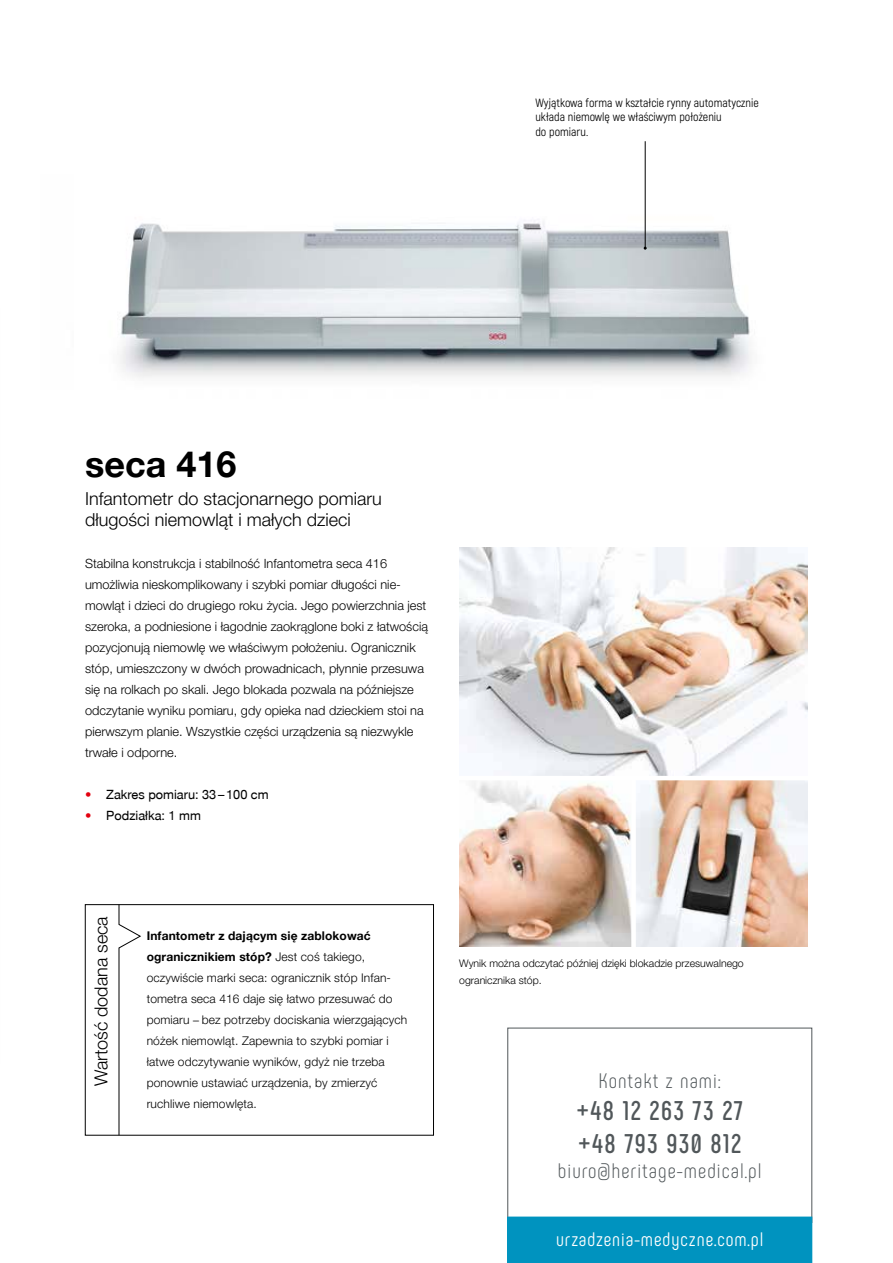
<style>
.page{position:relative;width:893px;height:1263px;background:#fff}
.page>*{position:absolute;margin:0;border:0;box-sizing:border-box;transform-origin:0 0}
.t1{font:700 36px "secaglobal";color:#000}
.t2{font:700 27px/32.4px "Phenomena";letter-spacing:.05em;color:#51575a}
.t3{font:300 21px "Phenomena";letter-spacing:.05em;color:#51575a}
.t4{font:19.5px "Phenomena";letter-spacing:.05em;color:#fff}
.t5{font:300 18px/21px "secaglobal";color:#000}
.t6{font:300 12.75px/21px "secaglobal";color:#000}
.t7{font:12.75px "secaglobal";color:#000}
.t8{font:300 12px/21px "secaglobal";letter-spacing:.01em;color:#000}
.t9{font:12px/14.4px "Akrobat";color:#000}
.t10{font:300 10.5px/16.5px "secaglobal";color:#000}
.s1{color:#e3000f}
.s2{font-weight:700}
</style>
<div class="page">
<img style="left:459px;top:547px;width:349px;height:229px">
<img style="left:459px;top:781px;width:172px;height:165px">
<img style="left:636px;top:780px;width:172px;height:166px">
<svg style="left:119px;top:906px;width:22px;height:230px"></svg>
<div style="left:85px;top:904px;width:349px;height:231px;border:1px solid #000"></div>
<div style="left:507px;top:1028px;width:305px;height:195px;border:1px solid #51575a"></div>
<div style="left:508px;top:1217px;width:304px;height:45px;background:#0093bf"></div>
<div style="left:507px;top:1217px;width:305px;height:46px;border:1px solid #0095bf"></div>
<img style="left:120px;top:165px;width:631px;height:213px">
<hr style="left:645px;top:141px;width:1px;height:107px;background:#000">
<p class="t9" style="left:535px;top:96px;width:225px">Wyjątkowa forma w kształcie rynny automatycznie układa niemowlę we właściwym położeniu<br>do pomiaru.</p>
<h1 class="t1" style="left:85px;top:444px;width:153px">seca 416</h1>
<h3 class="t5" style="left:85px;top:489px;width:298px">Infantometr do stacjonarnego pomiaru długości niemowląt i małych dzieci</h3>
<p class="t6" style="left:85px;top:553px;width:344px">Stabilna konstrukcja i stabilność Infantometra seca 416 umożliwia nieskomplikowany i szybki pomiar długości nie&shy;mowląt i dzieci do drugiego roku życia. Jego powierzchnia jest szeroka, a podniesione i łagodnie zaokrąglone boki z łatwością pozycjonują niemowlę we właściwym położeniu. Ogranicznik stóp, umieszczony w dwóch prowadnicach, płynnie przesuwa się na rolkach po skali. Jego blokada pozwala na późniejsze odczytanie wyniku pomiaru, gdy opieka nad dzieckiem stoi na pierwszym planie. Wszystkie części urządzenia są niezwykle trwałe i odporne.</p>
<p class="t7" style="left:85px;top:787px;width:185px"><span class="s1">•</span> Zakres pomiaru: 33 – 100 cm</p>
<p class="t7" style="left:85px;top:808px;width:117px"><span class="s1">•</span> Podziałka: 1 mm</p>
<h3 class="t5" style="left:91px;top:1086px;width:171px;rotate:-90deg">Wartość dodana seca</h3>
<p class="t8" style="left:147px;top:925px;width:262px"><span class="s2">Infantometr z dającym się zablokować ogranicznikiem stóp?</span> Jest coś takiego, oczywiście marki seca: ogranicznik stóp Infan&shy;tometra seca 416 daje się łatwo przesuwać do pomiaru ̶ bez potrzeby dociskania wierzgających nóżek niemowląt. Zapewnia to szybki pomiar i łatwe odczytywanie wyników, gdyż nie trzeba ponownie ustawiać urządzenia, by zmierzyć ruchliwe niemowlęta.</p>
<p class="t10" style="left:459px;top:955px;width:286px">Wynik można odczytać później dzięki blokadzie przesuwalnego ogranicznika stóp.</p>
<h3 class="t3" style="left:598px;top:1068px;width:124px">Kontakt z nami:</h3>
<h2 class="t2" style="left:576px;top:1094px;width:168px">+48 12 263 73 27 +48 793 930 812</h2>
<h3 class="t3" style="left:558px;top:1158px;width:205px">biuro@heritage-medical.pl</h3>
<h3 class="t4" style="left:556px;top:1228px;width:209px">urzadzenia-medyczne.com.pl</h3>
</div>
